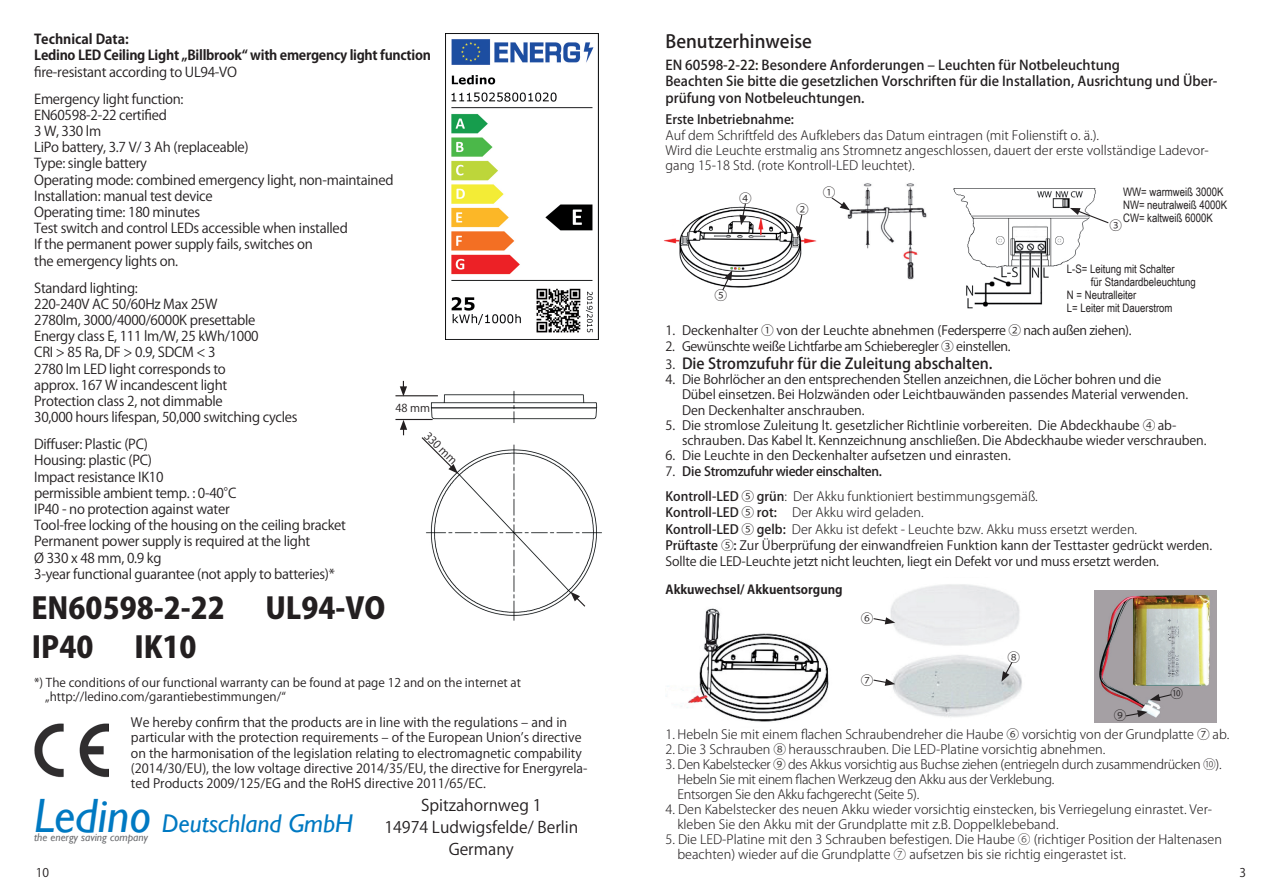
<style>
.page{position:relative;width:1263px;height:893px;background:#fff}
.page>*{position:absolute;margin:0;border:0;box-sizing:border-box;transform-origin:0 0}
.t1{font:800 29.4px "Koz Go Pro";color:#231f20}
.t2{font:italic 25.65px "Gill Sans";color:#0079c2}
.t3{font:500 18px "Koz Go Pro";color:#231f20}
.t4{font:15.9px/21.9px "Koz Go Pro";color:#231f20;text-align:center}
.t5{font:500 15px "Koz Go Pro";color:#231f20}
.t6{font:13.5px/16.2px "Koz Go Pro";letter-spacing:-.02em;color:#231f20}
.t7{font:500 13.5px/16.2px "Koz Go Pro";color:#231f20}
.t8{font:700 13.5px/16.2px "Koz Go Pro";letter-spacing:-.02em;color:#231f20}
.t9{font:300 12.75px/16.5px "Koz Go Pro";color:#231f20}
.t10{font:12.75px/15.3px "Koz Go Pro";color:#231f20}
.t11{font:300 12.75px/15px "Koz Go Pro";letter-spacing:-.025em;color:#231f20}
.t12{font:12.75px "Koz Go Pro";letter-spacing:-.03em;color:#231f20}
.t13{font:500 12.75px "Koz Go Pro";letter-spacing:-.03em;color:#231f20}
.t14{font:500 12.75px "Koz Go Pro";color:#231f20}
.t15{font:12.6px "Koz Go Pro";color:#231f20}
.t16{font:700 12.3px "Koz Go Pro";color:#231f20}
.t17{font:12px/14.4px "Koz Go Pro";color:#231f20}
.t18{font:11.7px/13.2px "Arial Narrow";color:#231f20}
.t19{font:italic 11.25px "Gill Sans";color:#6c6d70}
.t20{font:10.95px "Koz Go Pro";color:#231f20}
.s1{font-size:48.15px}
.s2{font-weight:400;font-size:12.75px}
.s3{font-weight:400}
.s4{font-weight:500}
</style>
<div class="page">
<img style="left:34px;top:723px;width:75px;height:55px">
<img style="left:847px;top:183px;width:80px;height:97px">
<img style="left:953px;top:188px;width:143px;height:121px">
<img style="left:664px;top:206px;width:153px;height:82px">
<svg style="left:831px;top:196px;width:19px;height:14px"></svg>
<svg style="left:739px;top:203px;width:8px;height:22px"></svg>
<svg style="left:721px;top:270px;width:11px;height:21px"></svg>
<svg style="left:796px;top:214px;width:7px;height:22px"></svg>
<svg style="left:1070px;top:208px;width:39px;height:16px"></svg>
<img style="left:1094px;top:590px;width:123px;height:132px">
<img style="left:666px;top:608px;width:163px;height:114px">
<img style="left:884px;top:584px;width:138px;height:133px">
<svg style="left:873px;top:617px;width:22px;height:7px"></svg>
<svg style="left:873px;top:679px;width:22px;height:7px"></svg>
<svg style="left:1001px;top:661px;width:12px;height:21px"></svg>
<svg style="left:1150px;top:693px;width:22px;height:8px"></svg>
<svg style="left:1125px;top:710px;width:22px;height:7px"></svg>
<img style="left:445px;top:34px;width:153px;height:306px">
<img style="left:410px;top:391px;width:192px;height:230px">
<hr style="left:395px;top:395px;width:43px;height:1px;background:#231f20">
<hr style="left:395px;top:419px;width:38px;height:1px;background:#231f20">
<svg style="left:420px;top:436px;width:38px;height:38px"></svg>
<svg style="left:570px;top:592px;width:16px;height:16px"></svg>
<svg style="left:400px;top:381px;width:7px;height:15px"></svg>
<svg style="left:400px;top:420px;width:7px;height:15px"></svg>
<p class="t8" style="left:34px;top:32px;width:398px">Technical Data:<br>Ledino LED Ceiling Light „Billbrook“ with emergency light function</p>
<p class="t6" style="left:34px;top:59px;width:204px;line-height:27px">fire-resistant according to UL94-VO<br>Emergency light function:</p>
<p class="t6" style="left:34px;top:107px;width:361px">EN60598-2-22 certified<br>3 W, 330 lm<br>LiPo battery, 3.7 V/ 3 Ah (replaceable)<br>Type: single battery<br>Operating mode: combined emergency light, non-maintained Installation: manual test device<br>Operating time: 180 minutes<br>Test switch and control LEDs accessible when installed<br>If the permanent power supply fails, switches on<br>the emergency lights on.</p>
<p class="t6" style="left:34px;top:280px;width:265px">Standard lighting:<br>220-240V AC 50/60Hz Max 25W<br>2780lm, 3000/4000/6000K presettable<br>Energy class E, 111 lm/W, 25 kWh/1000<br>CRI &gt; 85 Ra, DF &gt; 0.9, SDCM &lt; 3<br>2780 lm LED light corresponds to<br>approx. 167 W incandescent light<br>Protection class 2, not dimmable<br>30,000 hours lifespan, 50,000 switching cycles</p>
<p class="t6" style="left:34px;top:437px;width:313px">Diffuser: Plastic (PC)<br>Housing: plastic (PC)<br>Impact resistance IK10<br>permissible ambient temp. : 0-40°C<br>IP40 - no protection against water<br>Tool-free locking of the housing on the ceiling bracket Permanent power supply is required at the light<br>Ø 330 x 48 mm, 0.9 kg<br>3-year functional guarantee (not apply to batteries)*</p>
<p class="t20" style="left:395px;top:401px;width:36px">48 mm</p>
<p class="t20" style="left:431px;top:429px;width:42px;rotate:45deg">330 mm</p>
<h1 class="t1" style="left:31px;top:589px;width:195px">EN60598-2-22</h1>
<h1 class="t1" style="left:265px;top:589px;width:122px">UL94-VO</h1>
<h1 class="t1" style="left:32px;top:628px;width:166px">IP40 IK10</h1>
<p class="t17" style="left:45px;top:675px;width:477px;text-indent:-11px">*) The conditions of our functional warranty can be found at page 12 and on the internet at „http://ledino.com/garantiebestimmungen/“</p>
<p class="t10" style="left:131px;top:715px;width:458px">We hereby confirm that the products are in line with the regulations ‒ and in particular with the protection requirements ‒ of the European Unionʼs directive on the harmonisation of the legislation relating to electromagnetic compability (2014/30/EU), the low voltage directive 2014/35/EU, the directive for Energyrela&shy;ted Products 2009/125/EG and the RoHS directive 2011/65/EC.</p>
<p class="t4" style="left:384px;top:795px;width:195px">Spitzahornweg 1<br>14974 Ludwigsfelde/ Berlin<br>Germany</p>
<h2 class="t2" style="left:34px;top:808px;width:321px"><span class="s1">Ledino</span> Deutschland GmbH</h2>
<p class="t19" style="left:34px;top:831px;width:115px">the energy saving company</p>
<p class="t17" style="left:36px;top:866px;width:15px">10</p>
<h3 class="t3" style="left:665px;top:30px;width:148px">Benutzerhinweise</h3>
<p class="t7" style="left:665px;top:58px;width:554px">EN 60598-2-22: Besondere Anforderungen ‒ Leuchten für Notbeleuchtung<br>Beachten Sie bitte die gesetzlichen Vorschriften für die Installation, Ausrichtung und Über&shy;prüfung von Notbeleuchtungen.</p>
<p class="t14" style="left:665px;top:111px;width:130px">Erste Inbetriebnahme:</p>
<p class="t9" style="left:665px;top:127px;width:545px;line-height:15.3px">Auf dem Schriftfeld des Aufklebers das Datum eintragen (mit Folienstift o. ä.).<br>Wird die Leuchte erstmalig ans Stromnetz angeschlossen, dauert der erste vollständige Ladevor&shy;gang 15-18 Std. (rote Kontroll-LED leuchtet).</p>
<p class="t15" style="left:739px;top:190px;width:14px">④</p>
<p class="t15" style="left:823px;top:184px;width:14px">①</p>
<p class="t15" style="left:796px;top:202px;width:14px">②</p>
<p class="t18" style="left:1123px;top:185px;width:106px">WW= warmweiß 3000K<br>NW= neutralweiß 4000K<br>CW= kaltweiß 6000K</p>
<p class="t15" style="left:1109px;top:217px;width:14px">③</p>
<p class="t10" style="left:714px;top:288px;width:14px">⑤</p>
<p class="t18" style="left:1067px;top:261px;width:109px">L-S= Leitung mit Schalter</p>
<p class="t18" style="left:1091px;top:275px;width:106px">für Standardbeleuchtung</p>
<p class="t18" style="left:1067px;top:288px;width:71px">N = Neutralleiter</p>
<p class="t18" style="left:1067px;top:301px;width:107px">L= Leiter mit Dauerstrom</p>
<p class="t10" style="left:665px;top:323px;width:468px">1. Deckenhalter ① von der Leuchte abnehmen (Federsperre ② nach außen ziehen).</p>
<p class="t12" style="left:665px;top:338px;width:347px">2. Gewünschte weiße Lichtfarbe am Schieberegler ③ einstellen.</p>
<p class="t5" style="left:665px;top:353px;width:329px"><span class="s2">3.</span> Die Stromzufuhr für die Zuleitung abschalten.</p>
<p class="t10" style="left:682px;top:372px;width:508px;text-indent:-16px">4. Die Bohrlöcher an den entsprechenden Stellen anzeichnen, die Löcher bohren und die<br>Dübel einsetzen. Bei Holzwänden oder Leichtbauwänden passendes Material verwenden.<br>Den Deckenhalter anschrauben.</p>
<p class="t10" style="left:682px;top:418px;width:526px;text-indent:-16px">5. Die stromlose Zuleitung lt. gesetzlicher Richtlinie vorbereiten. Die Abdeckhaube ④ ab&shy;schrauben. Das Kabel lt. Kennzeichnung anschließen. Die Abdeckhaube wieder verschrauben.</p>
<p class="t10" style="left:665px;top:448px;width:347px">6. Die Leuchte in den Deckenhalter aufsetzen und einrasten.</p>
<p class="t13" style="left:665px;top:463px;width:218px"><span class="s3">7.</span> Die Stromzufuhr wieder einschalten.</p>
<p class="t9" style="left:665px;top:488px;width:548px"><span class="s4">Kontroll-LED</span> <span class="s3">⑤</span> <span class="s4">grün</span>: Der Akku funktioniert bestimmungsgemäß.<br><span class="s4">Kontroll-LED</span> <span class="s3">⑤</span> <span class="s4">rot:</span> Der Akku wird geladen.<br><span class="s4">Kontroll-LED</span> <span class="s3">⑤</span> <span class="s4">gelb:</span> Der Akku ist defekt - Leuchte bzw. Akku muss ersetzt werden.<br><span class="s4">Prüftaste</span> <span class="s3">⑤</span><span class="s4">:</span> <span class="s3">Zur Überprüfung der einwandfreien Funktion kann der Testtaster gedrückt werden.</span></p>
<p class="t10" style="left:665px;top:554px;width:495px">Sollte die LED-Leuchte jetzt nicht leuchten, liegt ein Defekt vor und muss ersetzt werden.</p>
<p class="t16" style="left:665px;top:582px;width:179px">Akkuwechsel/ Akkuentsorgung</p>
<p class="t15" style="left:861px;top:610px;width:14px">⑥</p>
<p class="t15" style="left:861px;top:672px;width:14px">⑦</p>
<p class="t15" style="left:1007px;top:649px;width:14px">⑧</p>
<p class="t15" style="left:1114px;top:707px;width:14px">⑨</p>
<p class="t15" style="left:1170px;top:685px;width:14px">⑩</p>
<p class="t9" style="left:665px;top:726px;width:565px">1. Hebeln Sie mit einem flachen Schraubendreher die Haube <span class="s3">⑥</span> vorsichtig von der Grundplatte <span class="s3">⑦</span> ab.</p>
<p class="t9" style="left:665px;top:741px;width:441px">2. Die 3 Schrauben <span class="s3">⑧</span> herausschrauben. Die LED-Platine vorsichtig abnehmen.</p>
<p class="t11" style="left:677px;top:756px;width:546px;text-indent:-12px">3. Den Kabelstecker <span class="s3">⑨</span> des Akkus vorsichtig aus Buchse ziehen (entriegeln durch zusammendrücken ⑩).<br>Hebeln Sie mit einem flachen Werkzeug den Akku aus der Verklebung.<br>Entsorgen Sie den Akku fachgerecht (Seite 5).</p>
<p class="t9" style="left:677px;top:801px;width:536px;line-height:15px;text-indent:-12px">4. Den Kabelstecker des neuen Akku wieder vorsichtig einstecken, bis Verriegelung einrastet. Ver&shy;kleben Sie den Akku mit der Grundplatte mit z.B. Doppelklebeband.</p>
<p class="t9" style="left:677px;top:831px;width:546px;line-height:15px;text-indent:-12px">5. Die LED-Platine mit den 3 Schrauben befestigen. Die Haube ⑥ (richtiger Position der Haltenasen beachten) wieder auf die Grundplatte ⑦ aufsetzen bis sie richtig eingerastet ist.</p>
<p class="t17" style="left:1239px;top:866px;width:8px">3</p>
</div>
